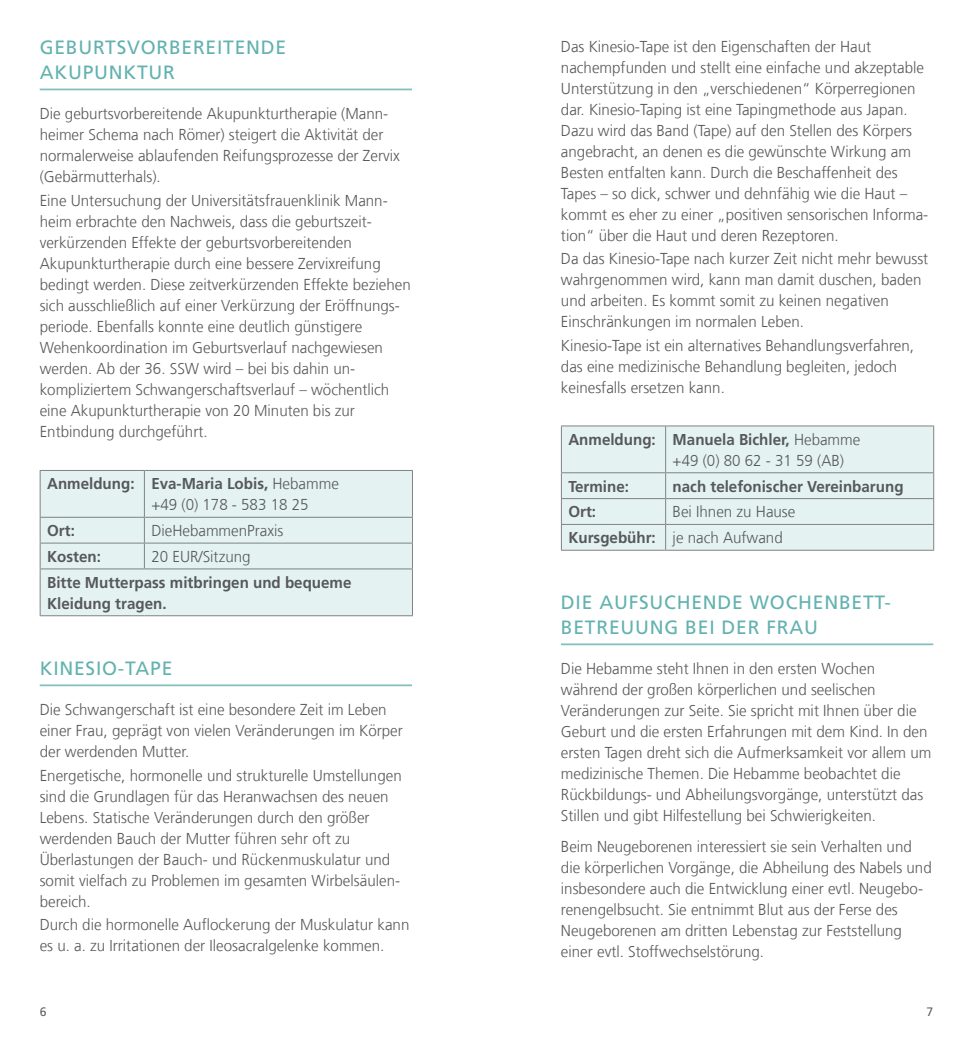
<style>
.page{position:relative;width:973px;height:1042px;background:#fff}
.page>*{position:absolute;margin:0;border:0;box-sizing:border-box;transform-origin:0 0}
.t1{font:19.25px/24.5px "Frutiger LT Com";letter-spacing:.04em;color:#62b2b0}
.t2{font:300 15.75px/21px "Frutiger LT Com";color:#57585a;scale:.96 1}
.t3{font:700 15.75px/21px "Frutiger LT Com";color:#57585a;scale:.96 1}
.t4{font:12.25px "Frutiger LT Com";color:#5d6067}
.s1{font-weight:300}
.s2{font-weight:700}
</style>
<div class="page">
<hr style="left:40px;top:89px;width:372px;height:1px;background:#82bfbe">
<hr style="left:40px;top:684px;width:372px;height:2px;background:#82bfbe">
<div style="left:41px;top:471px;width:371px;height:144px;background:#e4f3f2"></div>
<hr style="left:40px;top:470px;width:104px;height:1px;background:#808285">
<hr style="left:40px;top:471px;width:1px;height:46px;background:#808285">
<hr style="left:144px;top:470px;width:269px;height:1px;background:#808285">
<hr style="left:144px;top:471px;width:1px;height:46px;background:#808285">
<hr style="left:412px;top:471px;width:1px;height:46px;background:#808285">
<hr style="left:40px;top:517px;width:104px;height:1px;background:#808285">
<hr style="left:144px;top:517px;width:269px;height:1px;background:#808285">
<hr style="left:40px;top:543px;width:104px;height:1px;background:#808285">
<svg style="left:40px;top:518px;width:1px;height:50px"></svg>
<hr style="left:144px;top:543px;width:269px;height:1px;background:#808285">
<svg style="left:144px;top:518px;width:1px;height:50px"></svg>
<svg style="left:412px;top:518px;width:1px;height:50px"></svg>
<hr style="left:40px;top:568px;width:104px;height:1px;background:#808285">
<hr style="left:40px;top:569px;width:1px;height:46px;background:#808285">
<hr style="left:144px;top:568px;width:269px;height:1px;background:#808285">
<hr style="left:412px;top:569px;width:1px;height:46px;background:#808285">
<hr style="left:40px;top:615px;width:104px;height:1px;background:#808285">
<hr style="left:144px;top:615px;width:269px;height:1px;background:#808285">
<hr style="left:561px;top:643px;width:372px;height:2px;background:#82bfbe">
<div style="left:562px;top:426px;width:371px;height:124px;background:#e4f3f2"></div>
<hr style="left:561px;top:425px;width:104px;height:1px;background:#808285">
<hr style="left:561px;top:426px;width:1px;height:46px;background:#808285">
<hr style="left:665px;top:425px;width:268px;height:1px;background:#808285">
<hr style="left:665px;top:426px;width:1px;height:46px;background:#808285">
<hr style="left:933px;top:426px;width:1px;height:46px;background:#808285">
<hr style="left:561px;top:472px;width:104px;height:1px;background:#808285">
<hr style="left:665px;top:472px;width:268px;height:1px;background:#808285">
<hr style="left:561px;top:498px;width:104px;height:1px;background:#808285">
<hr style="left:665px;top:498px;width:268px;height:1px;background:#808285">
<hr style="left:561px;top:524px;width:104px;height:1px;background:#808285">
<svg style="left:561px;top:473px;width:1px;height:77px"></svg>
<hr style="left:665px;top:524px;width:268px;height:1px;background:#808285">
<svg style="left:665px;top:473px;width:1px;height:77px"></svg>
<svg style="left:933px;top:473px;width:1px;height:77px"></svg>
<hr style="left:561px;top:550px;width:104px;height:1px;background:#808285">
<hr style="left:665px;top:550px;width:268px;height:1px;background:#808285">
<p class="t1" style="left:40px;top:35px;width:248px">GEBURTSVORBEREITENDE<br>AKUPUNKTUR</p>
<p class="t2" style="left:40px;top:104px;width:376px">Die geburtsvorbereitende Akupunkturtherapie (Mann&shy;heimer Schema nach Römer) steigert die Aktivität der normalerweise ablaufenden Reifungsprozesse der Zervix (Gebärmutterhals).</p>
<p class="t2" style="left:40px;top:190px;width:388px">Eine Untersuchung der Universitätsfrauenklinik Mann&shy;heim erbrachte den Nachweis, dass die geburtszeit&shy;verkürzenden Effekte der geburtsvorbereitenden Akupunkturtherapie durch eine bessere Zervixreifung bedingt werden. Diese zeitverkürzenden Effekte beziehen sich ausschließlich auf einer Verkürzung der Eröffnungs&shy;periode. Ebenfalls konnte eine deutlich günstigere Wehenkoordination im Geburtsverlauf nachgewiesen werden. Ab der 36. SSW wird – bei bis dahin un&shy;kompliziertem Schwangerschaftsverlauf – wöchentlich eine Akupunkturtherapie von 20 Minuten bis zur Entbindung durchgeführt.</p>
<p class="t3" style="left:151px;top:473px;width:197px;text-indent:-104px">Anmeldung: Eva-Maria Lobis, <span class="s1">Hebamme +49 (0) 178 - 583 18 25</span></p>
<p class="t3" style="left:47px;top:520px;width:30px">Ort:</p>
<p class="t2" style="left:151px;top:520px;width:139px">DieHebammenPraxis</p>
<p class="t3" style="left:47px;top:546px;width:58px">Kosten:</p>
<p class="t2" style="left:151px;top:546px;width:105px">20 EUR/Sitzung</p>
<p class="t3" style="left:47px;top:572px;width:318px">Bitte Mutterpass mitbringen und bequeme<br>Kleidung tragen.</p>
<p class="t1" style="left:40px;top:656px;width:134px">KINESIO-TAPE</p>
<p class="t2" style="left:40px;top:699px;width:380px">Die Schwangerschaft ist eine besondere Zeit im Leben einer Frau, geprägt von vielen Veränderungen im Körper der werdenden Mutter.</p>
<p class="t2" style="left:40px;top:765px;width:378px">Energetische, hormonelle und strukturelle Umstellungen sind die Grundlagen für das Heranwachsen des neuen Lebens. Statische Veränderungen durch den größer werdenden Bauch der Mutter führen sehr oft zu Überlastungen der Bauch- und Rückenmuskulatur und somit vielfach zu Problemen im gesamten Wirbelsäulen&shy;bereich.</p>
<p class="t2" style="left:40px;top:914px;width:386px">Durch die hormonelle Auflockerung der Muskulatur kann es u. a. zu Irritationen der Ileosacralgelenke kommen.</p>
<p class="t2" style="left:561px;top:36px;width:384px">Das Kinesio-Tape ist den Eigenschaften der Haut nachempfunden und stellt eine einfache und akzeptable Unterstützung in den „verschiedenen“ Körperregionen dar. Kinesio-Taping ist eine Tapingmethode aus Japan.<br>Dazu wird das Band (Tape) auf den Stellen des Körpers angebracht, an denen es die gewünschte Wirkung am Besten entfalten kann. Durch die Beschaffenheit des Tapes – so dick, schwer und dehnfähig wie die Haut – kommt es eher zu einer „positiven sensorischen Informa&shy;tion“ über die Haut und deren Rezeptoren.</p>
<p class="t2" style="left:561px;top:248px;width:384px">Da das Kinesio-Tape nach kurzer Zeit nicht mehr bewusst wahrgenommen wird, kann man damit duschen, baden und arbeiten. Es kommt somit zu keinen negativen Einschränkungen im normalen Leben.</p>
<p class="t2" style="left:561px;top:335px;width:369px">Kinesio-Tape ist ein alternatives Behandlungsverfahren, das eine medizinische Behandlung begleiten, jedoch keinesfalls ersetzen kann.</p>
<p class="t2" style="left:672px;top:429px;width:197px;text-indent:-104px"><span class="s2">Anmeldung: Manuela Bichler,</span> Hebamme +49 (0) 80 62 - 31 59 (AB)</p>
<p class="t3" style="left:568px;top:476px;width:65px">Termine:</p>
<p class="t3" style="left:672px;top:476px;width:242px">nach telefonischer Vereinbarung</p>
<p class="t3" style="left:568px;top:501px;width:30px">Ort:</p>
<p class="t2" style="left:568px;top:499px;width:238px;line-height:25.9px;text-indent:104px">Bei Ihnen zu Hause<br><span class="s2">Kursgebühr:</span> je nach Aufwand</p>
<p class="t1" style="left:561px;top:590px;width:331px">DIE AUFSUCH ENDE WOCH ENBETT-<br>BETREUUNG BEI DER FRAU</p>
<p class="t2" style="left:561px;top:658px;width:387px">Die Hebamme steht Ihnen in den ersten Wochen während der großen körperlichen und seelischen Veränderungen zur Seite. Sie spricht mit Ihnen über die Geburt und die ersten Erfahrungen mit dem Kind. In den ersten Tagen dreht sich die Aufmerksamkeit vor allem um medizinische Themen. Die Hebamme beobachtet die Rückbildungs- und Abheilungsvorgänge, unterstützt das Stillen und gibt Hilfestellung bei Schwierigkeiten.</p>
<p class="t2" style="left:561px;top:836px;width:388px">Beim Neugeborenen interessiert sie sein Verhalten und die körperlichen Vorgänge, die Abheilung des Nabels und insbesondere auch die Entwicklung einer evtl. Neugebo&shy;renengelbsucht. Sie entnimmt Blut aus der Ferse des Neugeborenen am dritten Lebenstag zur Feststellung einer evtl. Stoffwechselstörung.</p>
<p class="t4" style="left:40px;top:1005px;width:8px">6</p>
<p class="t4" style="left:926px;top:1005px;width:8px">7</p>
</div>
